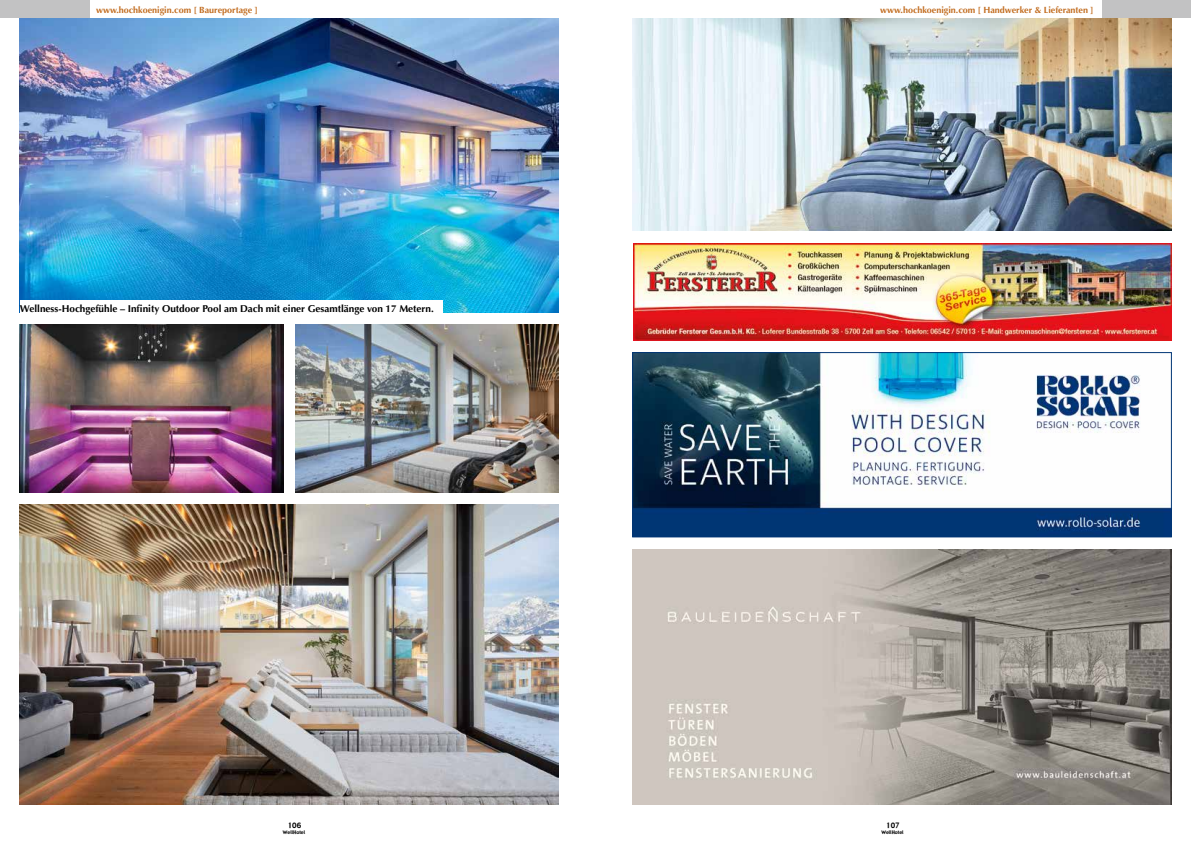
<style>
.page{position:relative;width:1191px;height:842px;background:#fff}
.page>*{position:absolute;margin:0;border:0;box-sizing:border-box;transform-origin:0 0}
.t1{font:700 10px "Optima";color:#000}
.t2{font:700 9px "Optima";color:#c26c1f}
.t3{font:7.3px "Gadget";color:#000}
.t4{font:4.8px "Gadget";color:#000}
</style>
<div class="page">
<img style="left:633px;top:17px;width:538px;height:214px">
<img style="left:20px;top:17px;width:538px;height:295px">
<img style="left:20px;top:504px;width:538px;height:300px">
<div style="left:0;top:0;width:89px;height:17px;background:#c2c2c3"></div>
<img style="left:20px;top:324px;width:263px;height:168px">
<img style="left:295px;top:324px;width:263px;height:168px">
<div style="left:20px;top:300px;width:422px;height:17px;background:#fff"></div>
<div style="left:1102px;top:0;width:89px;height:17px;background:#c2c2c3"></div>
<img style="left:634px;top:354px;width:535px;height:181px">
<div style="left:632px;top:352px;width:539px;height:185px;border:1px solid #003575"></div>
<img style="left:633px;top:549px;width:538px;height:255px">
<img style="left:633px;top:243px;width:538px;height:97px">
<p class="t2" style="left:96px;top:5px;width:163px">www.hochkoenigin.com [ Baureportage ]</p>
<p class="t2" style="left:880px;top:5px;width:215px">www.hochkoenigin.com [ Handwerker &amp; Lieferanten ]</p>
<p class="t1" style="left:20px;top:303px;width:415px">Wellness-Hochgefühle – Infinity Outdoor Pool am Dach mit einer Gesamtlänge von 17 Metern.</p>
<p class="t3" style="left:288px;top:821px;width:15px">106</p>
<p class="t3" style="left:886px;top:821px;width:15px">107</p>
<p class="t4" style="left:283px;top:829px;width:24px">WellHotel</p>
<p class="t4" style="left:881px;top:829px;width:24px">WellHotel</p>
</div>
